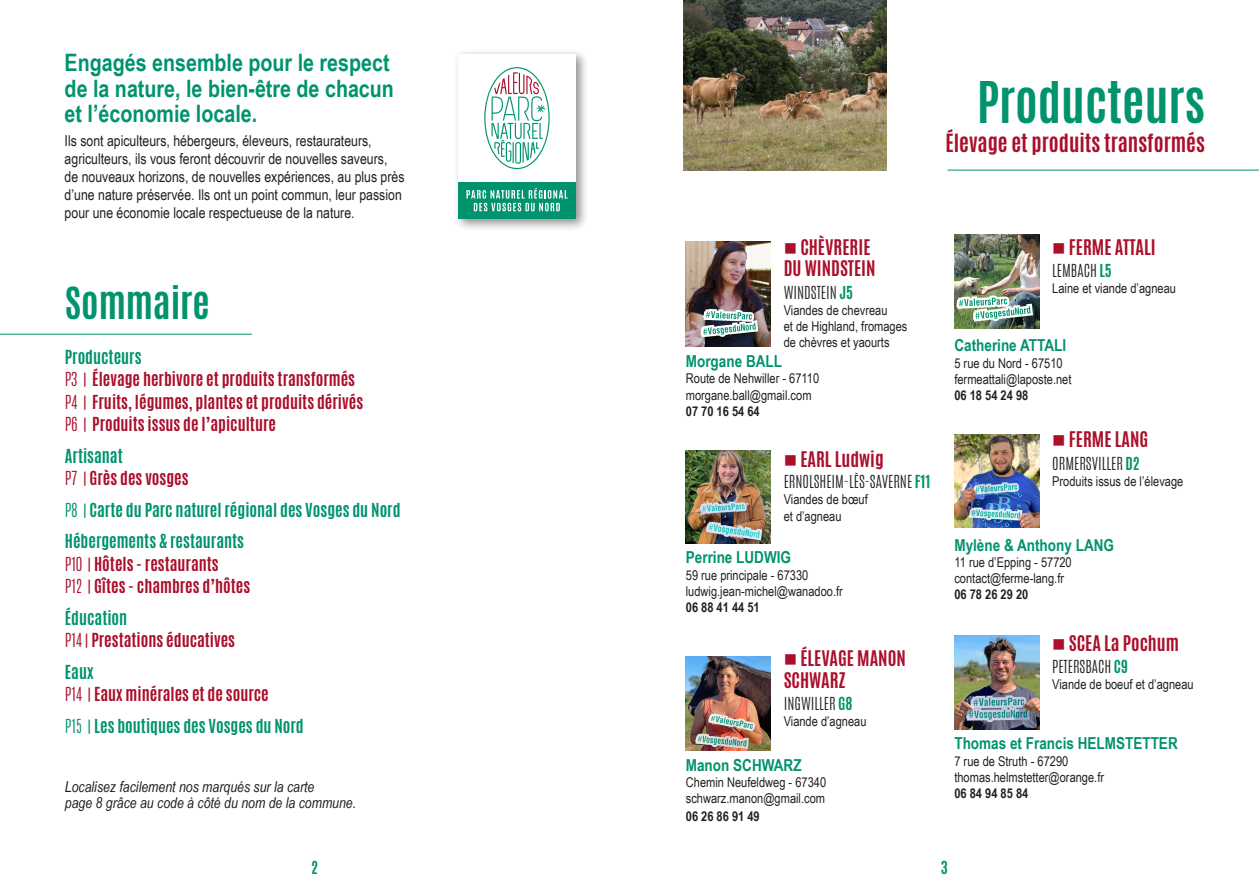
<style>
.page{position:relative;width:1259px;height:893px;background:#fff}
.page>*{position:absolute;margin:0;border:0;box-sizing:border-box;transform-origin:0 0}
.grand_titre{font:700 48px "Antonio";color:#00936e}
.grand_titre-2{font:700 36.9px "Antonio";color:#00936e}
.t1{font:700 24px "Arial Narrow";color:#00936e}
.catégorie{font:700 21px "Antonio";color:#aa0f2b}
.structure{font:700 18px/21.6px "Antonio";color:#aa0f2b}
.type_produits{font:700 18px/21.6px "Antonio";color:#aa0f2b}
.tel{font:700 18px "Antonio";color:#aa0f2b}
.nom{font:700 16.5px "Arial Narrow";color:#00936e}
.type_produits-2{font:700 16.5px "Arial Narrow";color:#00936e}
.catégorie-2{font:700 16.2px/22.5px "Antonio";color:#aa0f2b}
.catégorie-3{font:700 16.2px "Antonio";color:#00936e}
.t2{font:15px/18px "Arial Narrow";color:#231f20}
.type_produits-3{font:italic 15px/16.5px "Arial Narrow";color:#231f20}
.commune{font:300 15px "Antonio";color:#231f20}
.type_produits-4{font:300 15px "Antonio";color:#231f20}
.t3{font:700 15px "Antonio";color:#00936e}
.type_produits-5{font:13.5px/16.2px "Arial Narrow";color:#231f20}
.coordonnées{font:13.5px "Arial Narrow";color:#231f20}
.tel-2{font:700 13.5px "Arial Narrow";color:#231f20}
.type_produits-6{font:700 13.5px "Arial Narrow";color:#231f20}
.s1{font-weight:300}
.s2{font-weight:700;color:#00936e}
.s3{font-weight:700}
</style>
<div class="page">
<hr style="left:0;top:334px;width:252px;height:1px;background:#00936e">
<div style="left:453px;top:48px;width:136px;height:184px;background:#231f20;opacity:.5"></div>
<div style="left:458px;top:54px;width:117px;height:128px;background:#fff"></div>
<div style="left:458px;top:182px;width:117px;height:37px;background:#00936e"></div>
<svg style="left:466px;top:188px;width:101px;height:23px"></svg>
<svg style="left:484px;top:67px;width:65px;height:102px"></svg>
<img style="left:683px;top:0;width:203px;height:170px">
<hr style="left:947px;top:170px;width:312px;height:1px;background:#00936e">
<img style="left:686px;top:241px;width:85px;height:105px">
<img style="left:686px;top:450px;width:85px;height:94px">
<img style="left:686px;top:656px;width:85px;height:94px">
<img style="left:954px;top:235px;width:85px;height:93px">
<img style="left:954px;top:434px;width:85px;height:94px">
<img style="left:954px;top:636px;width:85px;height:93px">
<svg style="left:701px;top:309px;width:57px;height:28px"></svg>
<svg style="left:956px;top:295px;width:77px;height:27px"></svg>
<p class="t1" style="left:65px;top:45px;width:326px">Engagés ensemble pour le respect</p>
<p class="t1" style="left:65px;top:70px;width:331px">de la nature, le bien-être de chacun</p>
<p class="t1" style="left:65px;top:96px;width:194px">et l’économie locale.</p>
<p class="t2" style="left:65px;top:132px;width:324px">Ils sont apiculteurs, hébergeurs, éleveurs, restaurateurs, agriculteurs, ils vous feront découvrir de nouvelles saveurs,</p>
<p class="t2" style="left:65px;top:168px;width:341px">de nouveaux horizons, de nouvelles expériences, au plus près d’une nature préservée. Ils ont un point commun, leur passion</p>
<p class="t2" style="left:65px;top:204px;width:291px">pour une économie locale respectueuse de la nature.</p>
<p class="grand_titre-2" style="left:65px;top:275px;width:147px">Sommaire</p>
<p class="catégorie-3" style="left:65px;top:344px;width:78px">Producteurs</p>
<p class="catégorie-2" style="left:65px;top:368px;width:292px"><span class="s1">P3 |</span> Élevage herbivore et produits transformés</p>
<p class="catégorie-2" style="left:65px;top:391px;width:300px"><span class="s1">P4 |</span> Fruits, légumes, plantes et produits dérivés<br><span class="s1">P6 |</span> Produits issus de l’apiculture</p>
<p class="catégorie-3" style="left:65px;top:443px;width:59px">Artisanat</p>
<p class="catégorie-2" style="left:65px;top:467px;width:125px"><span class="s1">P7 |</span> Grès des vosges</p>
<p class="catégorie-3" style="left:65px;top:497px;width:337px"><span class="s1">P8 |</span> Carte du Parc naturel régional des Vosges du Nord</p>
<p class="catégorie-3" style="left:65px;top:529px;width:181px">Hébergements &amp; restaurants</p>
<p class="catégorie-2" style="left:65px;top:553px;width:155px"><span class="s1">P10 |</span> Hôtels - restaurants</p>
<p class="catégorie-2" style="left:65px;top:575px;width:187px"><span class="s1">P12 |</span> Gîtes - chambres d’hôtes</p>
<p class="catégorie-3" style="left:65px;top:605px;width:64px">Éducation</p>
<p class="catégorie-2" style="left:65px;top:629px;width:172px"><span class="s1">P14 |</span> Prestations éducatives</p>
<p class="catégorie-3" style="left:65px;top:659px;width:30px">Eaux</p>
<p class="catégorie-2" style="left:65px;top:683px;width:205px"><span class="s1">P14 |</span> Eaux minérales et de source</p>
<p class="catégorie-3" style="left:65px;top:713px;width:240px"><span class="s1">P15 |</span> Les boutiques des Vosges du Nord</p>
<p class="type_produits-3" style="left:65px;top:778px;width:293px">Localisez facilement nos marqués sur la carte<br>page 8 grâce au code à côté du nom de la commune.</p>
<p class="grand_titre" style="left:977px;top:66px;width:229px">Producteurs</p>
<p class="catégorie" style="left:945px;top:128px;width:261px">Élevage et produits transformés</p>
<p class="structure" style="left:783px;top:237px;width:93px">■ CHÈVRERIE<br>DU WINDSTEIN</p>
<p class="commune" style="left:783px;top:282px;width:71px">WINDSTEIN <span class="s2">J5</span></p>
<p class="type_produits-5" style="left:783px;top:302px;width:125px">Viandes de chevreau<br>et de Highland, fromages de chèvres et yaourts</p>
<p class="type_produits-2" style="left:686px;top:349px;width:98px">Morgane BALL</p>
<p class="type_produits-5" style="left:686px;top:370px;width:135px">Route de Nehwiller - 67110 morgane.ball@gmail.com<br><span class="s3">07 70 16 54 64</span></p>
<p class="type_produits" style="left:783px;top:449px;width:101px">■ EARL Ludwig</p>
<p class="type_produits-4" style="left:783px;top:471px;width:148px">ERNOLSHEIM-LÈS-SAVERNE <span class="s2">F11</span></p>
<p class="type_produits-5" style="left:783px;top:491px;width:86px">Viandes de bœuf et d’agneau</p>
<p class="type_produits-2" style="left:686px;top:545px;width:107px">Perrine LUDWIG</p>
<p class="type_produits-5" style="left:686px;top:566px;width:159px">59 rue principale - 67330 ludwig.jean-michel@wanadoo.fr<br><span class="s3">06 88 41 44 51</span></p>
<p class="type_produits" style="left:783px;top:648px;width:124px">■ ÉLEVAGE MANON<br>SCHWARZ</p>
<p class="type_produits-4" style="left:783px;top:693px;width:70px">INGWILLER <span class="s2">G8</span></p>
<p class="type_produits-5" style="left:783px;top:713px;width:84px">Viande d’agneau</p>
<p class="type_produits-2" style="left:686px;top:752px;width:117px">Manon SCHWARZ</p>
<p class="type_produits-5" style="left:686px;top:774px;width:142px">Chemin Neufeldweg - 67340 schwarz.manon@gmail.com</p>
<p class="type_produits-6" style="left:686px;top:806px;width:75px">06 26 86 91 49</p>
<p class="structure" style="left:1052px;top:237px;width:105px">■ FERME ATTALI</p>
<p class="commune" style="left:1052px;top:260px;width:61px">LEMBACH <span class="s2">L5</span></p>
<p class="type_produits-5" style="left:1052px;top:280px;width:125px">Laine et viande d’agneau</p>
<p class="nom" style="left:954px;top:333px;width:113px">Catherine ATTALI</p>
<p class="coordonnées" style="left:954px;top:353px;width:110px">5 rue du Nord - 67510</p>
<p class="coordonnées" style="left:954px;top:369px;width:119px">fermeattali@laposte.net</p>
<p class="tel-2" style="left:954px;top:385px;width:75px">06 18 54 24 98</p>
<p class="tel" style="left:1052px;top:426px;width:98px">■ FERME LANG</p>
<p class="commune" style="left:1052px;top:452px;width:89px">ORMERSVILLER <span class="s2">D2</span></p>
<p class="type_produits-5" style="left:1052px;top:472px;width:133px">Produits issus de l’élevage</p>
<p class="nom" style="left:954px;top:532px;width:161px">Mylène &amp; Anthony LANG</p>
<p class="coordonnées" style="left:954px;top:552px;width:119px">11 rue d’Epping - 57720</p>
<p class="coordonnées" style="left:954px;top:568px;width:111px">contact@ferme-lang.fr</p>
<p class="tel-2" style="left:954px;top:584px;width:75px">06 78 26 29 20</p>
<p class="structure" style="left:1052px;top:632px;width:128px">■ SCEA La Pochum</p>
<p class="commune" style="left:1052px;top:656px;width:77px">PETERSBACH <span class="s2">C9</span></p>
<p class="type_produits-5" style="left:1052px;top:676px;width:143px">Viande de boeuf et d’agneau</p>
<p class="nom" style="left:954px;top:731px;width:225px">Thomas et Francis HELMSTETTER</p>
<p class="coordonnées" style="left:954px;top:751px;width:115px">7 rue de Struth - 67290</p>
<p class="coordonnées" style="left:954px;top:767px;width:151px">thomas.helmstetter@orange.fr</p>
<p class="tel-2" style="left:954px;top:783px;width:75px">06 84 94 85 84</p>
<p class="t3" style="left:311px;top:856px;width:8px">2</p>
<p class="t3" style="left:940px;top:856px;width:9px">3</p>
</div>
